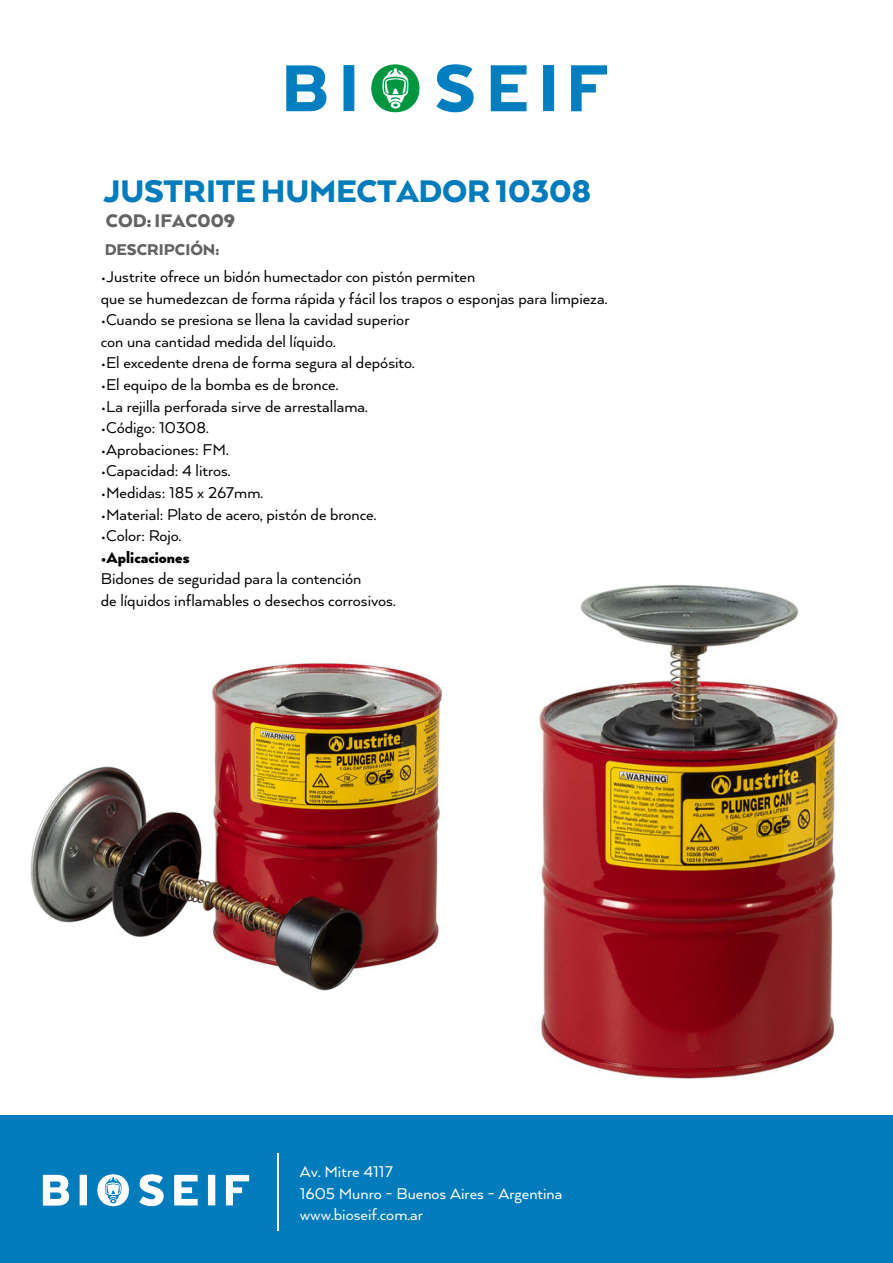
<style>
.page{position:relative;width:893px;height:1263px;background:#fff}
.page>*{position:absolute;margin:0;border:0;box-sizing:border-box;transform-origin:0 0}
.t1{font:900 36px "Arquitecta";letter-spacing:-.01em;color:#007bbc}
.t2{font:900 21px "Arquitecta";color:#636363}
.t3{font:18px/21.6px "Arquitecta";color:#000}
.t4{font:18px/21.6px "Arquitecta";color:#fff}
.t5{font:900 18px "Arquitecta";color:#000}
.t6{font:900 18px "Arquitecta";color:#636363}
</style>
<div class="page">
<img style="left:539px;top:584px;width:300px;height:495px">
<img style="left:30px;top:663px;width:412px;height:328px">
<div style="left:0;top:1115px;width:893px;height:148px;background:#007bbc"></div>
<img style="left:42px;top:1174px;width:208px;height:33px">
<hr style="left:277px;top:1154px;width:2px;height:77px;background:#fff">
<img style="left:286px;top:64px;width:321px;height:49px">
<h1 class="t1" style="left:103px;top:168px;width:489px">JUSTRITE HUMECTADOR 10308</h1>
<p class="t2" style="left:106px;top:207px;width:131px">COD: IFAC009</p>
<p class="t6" style="left:104px;top:238px;width:116px">DESCRIPCIÓN:</p>
<p class="t3" style="left:101px;top:265px;width:508px">•Justrite ofrece un bidón humectador con pistón permiten<br>que se humedezcan de forma rápida y fácil los trapos o esponjas para limpieza.</p>
<p class="t3" style="left:101px;top:308px;width:310px">•Cuando se presiona se llena la cavidad superior con una cantidad medida del líquido.</p>
<p class="t3" style="left:101px;top:351px;width:315px">•El excedente drena de forma segura al depósito.</p>
<p class="t3" style="left:101px;top:373px;width:239px">•El equipo de la bomba es de bronce.</p>
<p class="t3" style="left:101px;top:395px;width:268px">•La rejilla perforada sirve de arrestallama.</p>
<p class="t3" style="left:101px;top:416px;width:109px">•Código: 10308.</p>
<p class="t3" style="left:101px;top:438px;width:129px">•Aprobaciones: FM.</p>
<p class="t3" style="left:101px;top:459px;width:131px">•Capacidad: 4 litros.</p>
<p class="t3" style="left:101px;top:481px;width:164px">•Medidas: 185 x 267mm.</p>
<p class="t3" style="left:101px;top:503px;width:277px">•Material: Plato de acero, pistón de bronce.</p>
<p class="t3" style="left:101px;top:524px;width:82px">•Color: Rojo.</p>
<p class="t5" style="left:101px;top:546px;width:90px">•Aplicaciones</p>
<p class="t3" style="left:101px;top:567px;width:296px">Bidones de seguridad para la contención<br>de líquidos inflamables o desechos corrosivos.</p>
<p class="t4" style="left:300px;top:1160px;width:264px">Av. Mitre 4117<br>1605 Munro - Buenos Aires - Argentina www.bioseif.com.ar</p>
</div>
